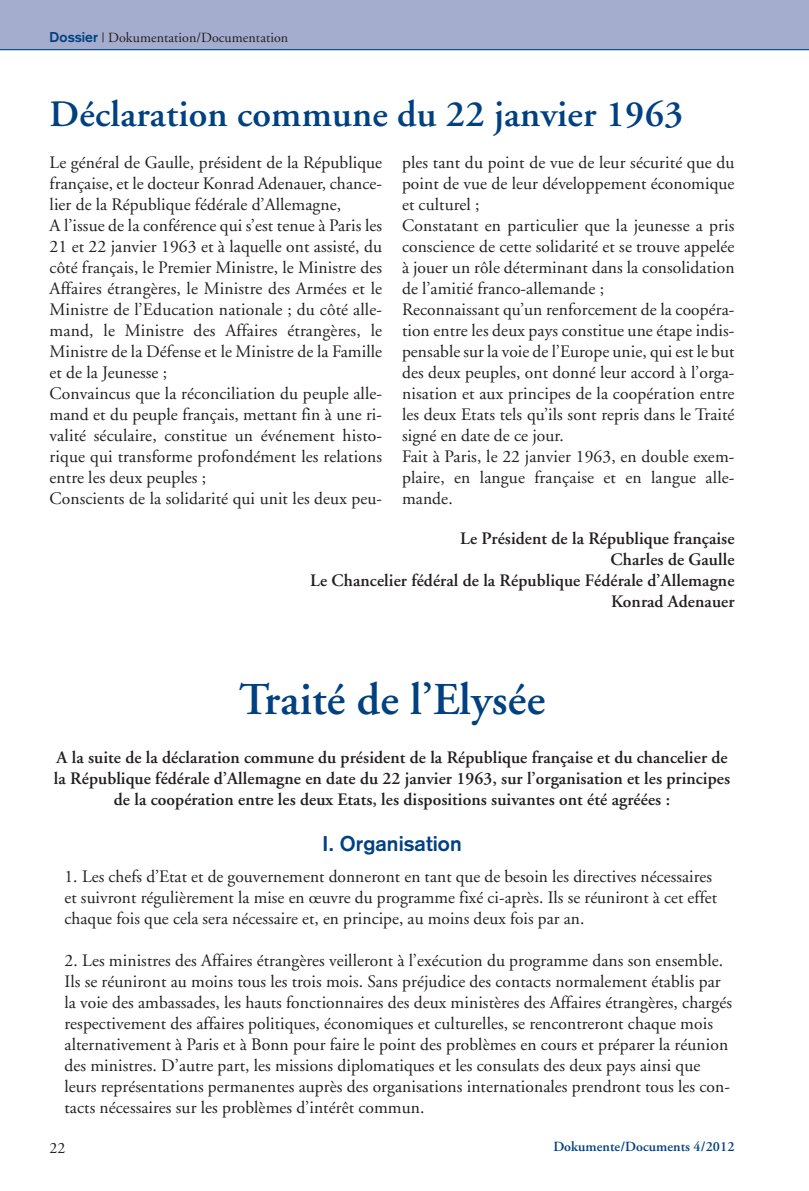
<style>
.page{position:relative;width:809px;height:1191px;background:#fff}
.page>*{position:absolute;margin:0;border:0;box-sizing:border-box;transform-origin:0 0}
.t1{font:600 45.5px "Adobe Garamond";letter-spacing:.005em;color:#014181}
.t2{font:600 37.1px "Adobe Garamond";letter-spacing:.005em;color:#014181}
.t3{font:700 21px "Akzidenz Grotesk";letter-spacing:.005em;color:#014181}
.t4{font:17.5px/21px "Adobe Garamond";letter-spacing:.005em;color:#231f20}
.t5{font:600 17.5px/21px "Adobe Garamond";letter-spacing:.005em;color:#231f20;text-align:right}
.t6{font:15.75px "Adobe Garamond";color:#231f20}
.t7{font:14px "Adobe Garamond";letter-spacing:.005em;color:#231f20}
.t8{font:600 14px "Adobe Garamond";letter-spacing:.005em;color:#014181}
.s1{font-family:"Akzidenz Grotesk";font-weight:700;color:#014181}
</style>
<div class="page">
<div style="left:0;top:0;width:809px;height:50px;background:#a4adcd"></div>
<hr style="left:0;top:49px;width:809px;height:1px;background:#014181">
<p class="t7" style="left:50px;top:32px;width:240px"><span class="s1">Dossier</span> | Dokumentation/Documentation</p>
<h2 class="t2" style="left:50px;top:99px;width:635px">Déclaration commune du 22 janvier 1963</h2>
<p class="t4" style="left:50px;top:153px;width:334px">Le général de Gaulle, président de la République française, et le docteur Konrad Adenauer, chance&shy;lier de la République fédérale d’Allemagne,<br>A l’issue de la conférence qui s’est tenue à Paris les 21 et 22 janvier 1963 et à laquelle ont assisté, du côté français, le Premier Ministre, le Ministre des Affaires étrangères, le Ministre des Armées et le Ministre de l’Education nationale ; du côté alle&shy;mand, le Ministre des Affaires étrangères, le Ministre de la Défense et le Ministre de la Famille et de la Jeunesse ;<br>Convaincus que la réconciliation du peuple alle&shy;mand et du peuple français, mettant fin à une ri&shy;valité séculaire, constitue un événement histo&shy;rique qui transforme profondément les relations entre les deux peuples ;<br>Conscients de la solidarité qui unit les deux peu-</p>
<p class="t4" style="left:402px;top:153px;width:334px">ples tant du point de vue de leur sécurité que du point de vue de leur développement économique et culturel ;<br>Constatant en particulier que la jeunesse a pris conscience de cette solidarité et se trouve appelée à jouer un rôle déterminant dans la consolidation de l’amitié franco-allemande ;<br>Reconnaissant qu’un renforcement de la coopéra&shy;tion entre les deux pays constitue une étape indis&shy;pensable sur la voie de l’Europe unie, qui est le but des deux peuples, ont donné leur accord à l’orga&shy;nisation et aux principes de la coopération entre les deux Etats tels qu’ils sont repris dans le Traité signé en date de ce jour.<br>Fait à Paris, le 22 janvier 1963, en double exem&shy;plaire, en langue française et en langue alle&shy;mande.</p>
<p class="t5" style="left:310px;top:530px;width:426px">Le Président de la République française<br>Charles de Gaulle<br>Le Chancelier fédéral de la République Fédérale d’Allemagne Konrad Adenauer</p>
<h1 class="t1" style="left:239px;top:681px;width:308px">Traité de l’Elysée</h1>
<p class="t5" style="left:54px;top:748px;width:677px;text-align:center">A la suite de la déclaration commune du président de la République française et du chancelier de la République fédérale d’Allemagne en date du 22 janvier 1963, sur l’organisation et les principes de la coopération entre les deux Etats, les dispositions suivantes ont été agréées :</p>
<p class="t3" style="left:322px;top:836px;width:141px">I. Organisation</p>
<p class="t4" style="left:64px;top:867px;width:654px">1. Les chefs d’Etat et de gouvernement donneront en tant que de besoin les directives nécessaires et suivront régulièrement la mise en œuvre du programme fixé ci-après. Ils se réuniront à cet effet chaque fois que cela sera nécessaire et, en principe, au moins deux fois par an.</p>
<p class="t4" style="left:64px;top:951px;width:669px">2. Les ministres des Affaires étrangères veilleront à l’exécution du programme dans son ensemble.<br>Ils se réuniront au moins tous les trois mois. Sans préjudice des contacts normalement établis par la voie des ambassades, les hauts fonctionnaires des deux ministères des Affaires étrangères, chargés respectivement des affaires politiques, économiques et culturelles, se rencontreront chaque mois alternativement à Paris et à Bonn pour faire le point des problèmes en cours et préparer la réunion des ministres. D’autre part, les missions diplomatiques et les consulats des deux pays ainsi que leurs représentations permanentes auprès des organisations internationales prendront tous les con&shy;tacts nécessaires sur les problèmes d’intérêt commun.</p>
<p class="t6" style="left:50px;top:1141px;width:17px">22</p>
<p class="t8" style="left:553px;top:1141px;width:183px">Dokumente/Documents 4/2012</p>
</div>
